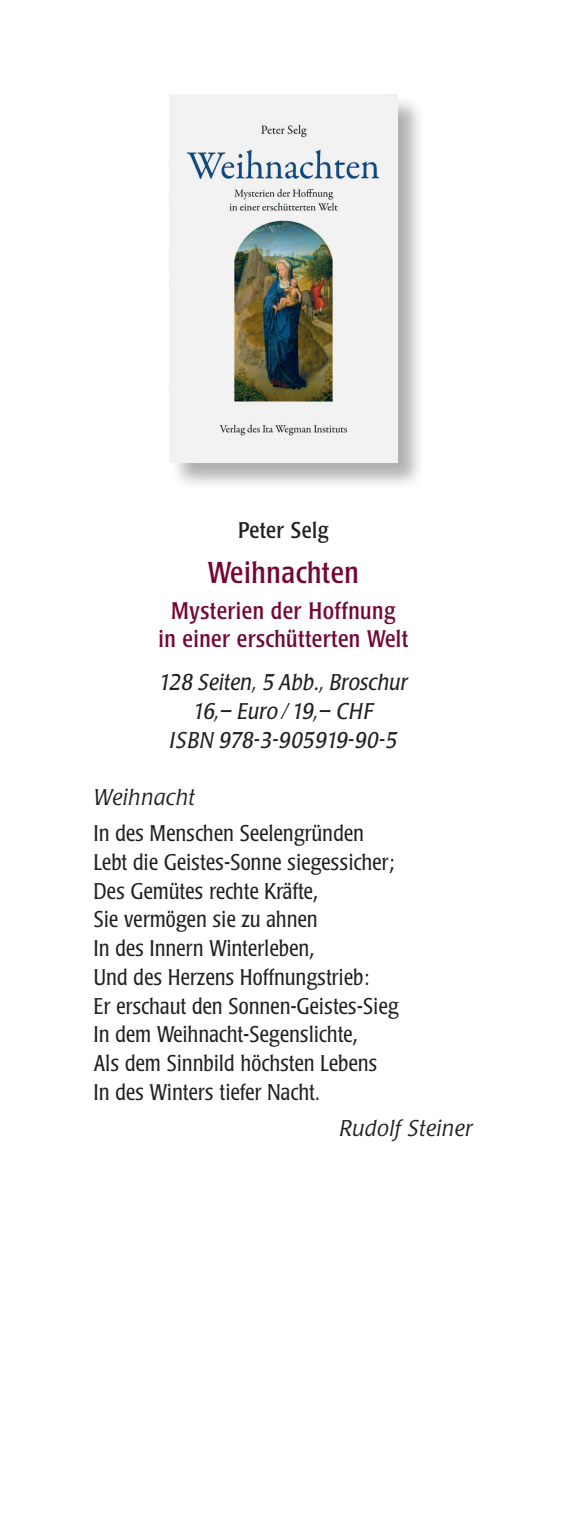
<style>
.page{position:relative;width:567px;height:1524px;background:#fff}
.page>*{position:absolute;margin:0;border:0;box-sizing:border-box;transform-origin:0 0}
.t1{font:condensed 30px "Poppl Laudatio";letter-spacing:.02em;color:#740635}
.t2{font:condensed 23.75px/28.8px "Poppl Laudatio";letter-spacing:.02em;color:#740635;text-align:center}
.t3{font:300 condensed 22.5px/28.8px "Poppl Laudatio";letter-spacing:.02em;color:#231f20}
.t4{font:italic 22.5px/28.8px "Poppl Laudatio";letter-spacing:.02em;color:#231f20;text-align:center;scale:.9 1}
.t5{font:italic 300 22.5px "Poppl Laudatio";letter-spacing:.02em;color:#231f20}
.t6{font:condensed 22.5px "Poppl Laudatio";letter-spacing:.02em;color:#231f20}
</style>
<div class="page">
<div style="left:170px;top:95px;width:255px;height:395px;background:#231f20;opacity:.35"></div>
<img style="left:170px;top:94px;width:227px;height:368px">
<p class="t6" style="left:238px;top:518px;width:92px">Peter Selg</p>
<h1 class="t1" style="left:208px;top:555px;width:152px">Weihnachten</h1>
<p class="t2" style="left:158px;top:596px;width:251px">Mysterien der Hoffnung<br>in einer erschütterten Welt</p>
<p class="t4" style="left:159px;top:669px;width:278px">128 Seiten, 5 Abb., Broschur<br>16,– Euro / 19,– CHF<br>ISBN 978-3-905919-90-5</p>
<p class="t5" style="left:94px;top:784px;width:103px">Weihnacht</p>
<p class="t3" style="left:94px;top:819px;width:306px">In des Menschen Seelengründen<br>Lebt die Geistes-Sonne siegessicher;<br>Des Gemütes rechte Kräfte,<br>Sie vermögen sie zu ahnen<br>In des Innern Winterleben,<br>Und des Herzens Hoffnungstrieb:<br>Er erschaut den Sonnen-Geistes-Sieg<br>In dem Weihnacht-Segenslichte,<br>Als dem Sinnbild höchsten Lebens<br>In des Winters tiefer Nacht.</p>
<p class="t5" style="left:340px;top:1115px;width:134px">Rudolf Steiner</p>
</div>
